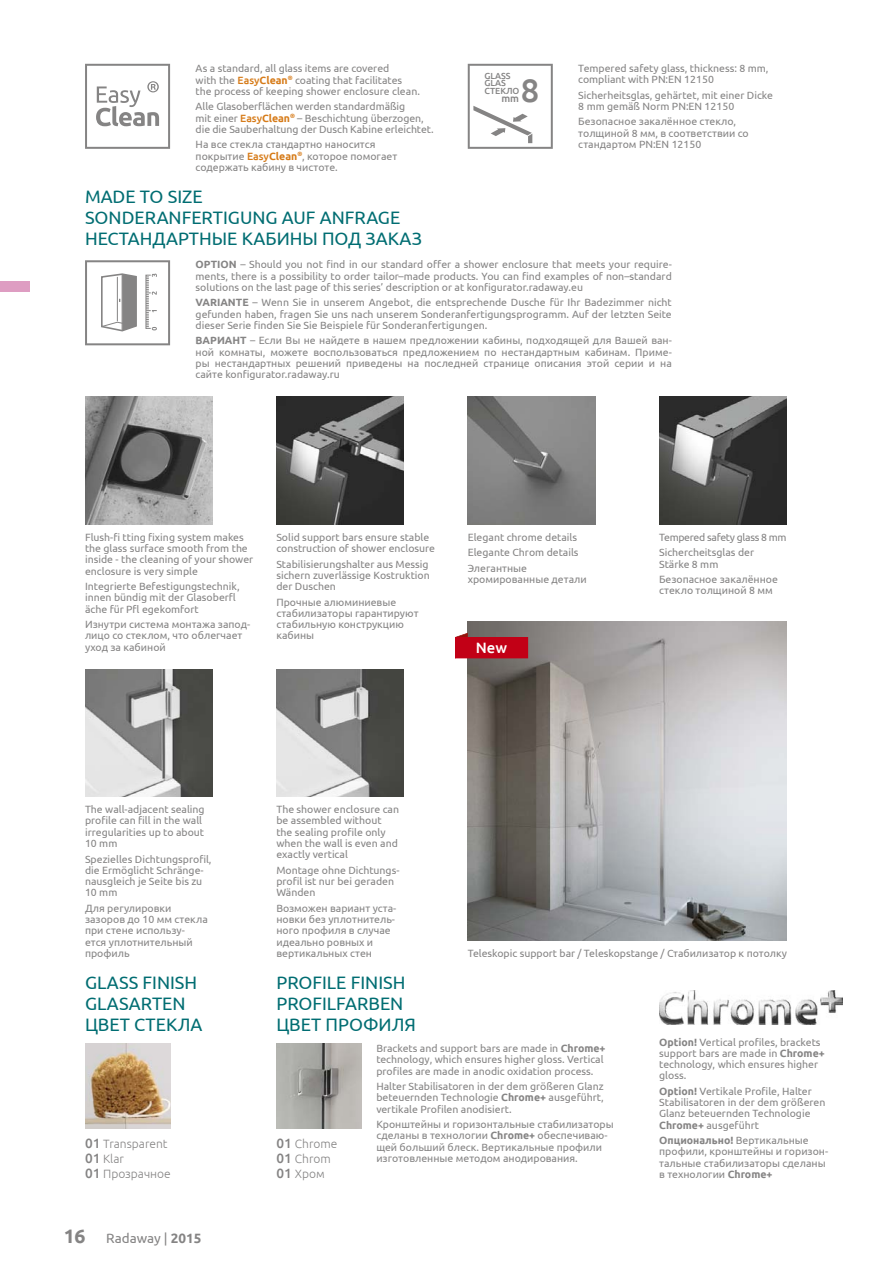
<style>
.page{position:relative;width:893px;height:1263px;background:#fff}
.page>*{position:absolute;margin:0;border:0;box-sizing:border-box;transform-origin:0 0}
.t1{font:500 32.55px "Ubuntu";color:#858484}
.t2{font:18px/21px "Ubuntu";color:#006d72}
.t3{font:500 15px "Ubuntu";color:#fff}
.t4{font:13.5px "Ubuntu";color:#858484}
.t5{font:300 12px/15px "Ubuntu";color:#858484}
.t6{font:10.5px/11.2px "Ubuntu";color:#858484}
.t7{font:500 10.2px "Ubuntu";color:#858484}
.t8{font:500 8.85px/7.4px "Ubuntu";color:#858484}
.s1{font-weight:500;color:#d67b19}
.s2{font-weight:700;color:#d67b19}
.s3{font-weight:700}
.s4{font-weight:500;font-size:13.5px}
.s5{font-weight:700;font-size:19.5px}
</style>
<div class="page">
<img style="left:276px;top:397px;width:128px;height:127px">
<img style="left:659px;top:397px;width:128px;height:127px">
<img style="left:468px;top:397px;width:127px;height:127px">
<img style="left:85px;top:397px;width:128px;height:127px">
<img style="left:85px;top:669px;width:128px;height:127px">
<img style="left:276px;top:669px;width:128px;height:127px">
<img style="left:85px;top:1044px;width:85px;height:85px">
<img style="left:276px;top:1044px;width:85px;height:85px">
<svg style="left:85px;top:64px;width:85px;height:85px"></svg>
<svg style="left:85px;top:260px;width:85px;height:85px"></svg>
<img style="left:659px;top:991px;width:183px;height:34px">
<img style="left:468px;top:621px;width:319px;height:319px">
<svg style="left:455px;top:633px;width:73px;height:25px"></svg>
<div style="left:0;top:281px;width:30px;height:11px;background:#de9dc2"></div>
<svg style="left:468px;top:64px;width:85px;height:85px"></svg>
<p class="t8" style="left:484px;top:72px;width:28px">GLASS<br>GLAS</p>
<p class="t6" style="left:578px;top:62px;width:192px">Tempered safety glass, thickness: 8 mm, compliant with PN:EN 12150</p>
<p class="t6" style="left:578px;top:89px;width:196px">Sicherheitsglas, gehärtet, mit einer Dicke<br>8 mm gemäß Norm PN:EN 12150</p>
<p class="t6" style="left:578px;top:116px;width:172px">Безопасное закалённое стекло, толщиной 8 мм, в соответствии со стандартом PN:EN 12150</p>
<p class="t6" style="left:196px;top:63px;width:226px">As a standard, all glass items are covered<br>with the <span class="s1">Easy</span><span class="s2">Clean</span><sup>®</sup> coating that facilitates the process of keeping shower enclosure clean.</p>
<p class="t6" style="left:196px;top:101px;width:240px">Alle Glasoberflächen werden standardmäßig<br>mit einer <span class="s1">Easy</span><span class="s2">Clean</span><sup>®</sup> – Beschichtung überzogen, die die Sauberhaltung der Dusch Kabine erleichtet.</p>
<p class="t6" style="left:196px;top:139px;width:203px">На все стекла стандартно наносится покрытие <span class="s1">Easy</span><span class="s2">Clean</span><sup>®</sup>, которое помогает содержать кабину в чистоте.</p>
<h2 class="t2" style="left:85px;top:186px;width:339px">MADE TO SIZE<br>SONDERANFERTIGUNG AUF ANFRAGE<br>НЕСТАНДАРТНЫЕ КАБИНЫ ПОД ЗАКАЗ</h2>
<p class="t6" style="left:196px;top:259px;width:478px;text-align:justify"><span class="s3">OPTION</span> – Should you not find in our standard offer a shower enclosure that meets your require&shy;ments, there is a possibility to order tailor–made products. You can find examples of non–standard solutions on the last page of this series’ description or at konfigurator.radaway.eu</p>
<p class="t6" style="left:196px;top:297px;width:478px;text-align:justify"><span class="s3">VARIANTE</span> – Wenn Sie in unserem Angebot, die entsprechende Dusche für Ihr Badezimmer nicht gefunden haben, fragen Sie uns nach unserem Sonderanfertigungsprogramm. Auf der letzten Seite dieser Serie finden Sie Sie Beispiele für Sonderanfertigungen.</p>
<p class="t6" style="left:196px;top:335px;width:478px;text-align:justify"><span class="s3">BАРИАНТ</span> – Если Вы не найдете в нашем предложении кабины, подходящей для Вашей ван&shy;ной комнаты, можете воспользоваться предложением по нестандартным кабинам. Приме&shy;ры нестандартных решений приведены на последней странице описания этой серии и на сайте konfigurator.radaway.ru</p>
<h1 class="t1" style="left:521px;top:72px;width:20px">8</h1>
<p class="t7" style="left:501px;top:92px;width:19px">mm</p>
<p class="t6" style="left:85px;top:531px;width:170px">Flush-fi tting fixing system makes the glass surface smooth from the inside - the cleaning of your shower enclosure is very simple</p>
<p class="t6" style="left:85px;top:580px;width:156px">Integrierte Befestigungstechnik, innen bündig mit der Glasoberfl äche für Pfl egekomfort</p>
<p class="t6" style="left:85px;top:618px;width:167px">Изнутри система монтажа запод&shy;лицо со стеклом, что облегчает уход за кабиной</p>
<p class="t6" style="left:276px;top:531px;width:160px">Solid support bars ensure stable construction of shower enclosure</p>
<p class="t6" style="left:276px;top:558px;width:155px;text-align:justify">Stabilisierungshalter aus Messig sichern zuverlässige Kostruktion der Duschen</p>
<p class="t6" style="left:276px;top:596px;width:144px">Прочные алюминиевые стабилизаторы гарантируют стабильную конструкцию кабины</p>
<p class="t6" style="left:468px;top:529px;width:112px;line-height:15.5px">Elegant chrome details<br>Elegante Chrom details<br>Элегантные</p>
<p class="t6" style="left:468px;top:573px;width:120px">хромированные детали</p>
<h3 class="t3" style="left:476px;top:639px;width:33px">New</h3>
<p class="t6" style="left:659px;top:529px;width:129px;line-height:15.5px">Tempered safety glass 8 mm<br>Sichercheitsglas der</p>
<p class="t6" style="left:659px;top:556px;width:120px;line-height:15.5px">Stärke 8 mm<br>Безопасное закалённое</p>
<p class="t6" style="left:659px;top:585px;width:115px">стекло толщиной 8 мм</p>
<p class="t6" style="left:85px;top:804px;width:121px">The wall-adjacent sealing profile can fill in the wall irregularities up to about<br>10 mm</p>
<p class="t6" style="left:85px;top:853px;width:128px">Spezielles Dichtungsprofil, die Ermöglicht Schränge&shy;nausgleich je Seite bis zu<br>10 mm</p>
<p class="t6" style="left:85px;top:902px;width:124px">Для регулировки зазоров до 10 мм стекла при стене использу&shy;ется уплотнительный профиль</p>
<p class="t6" style="left:276px;top:804px;width:124px">The shower enclosure can be assembled without the sealing profile only when the wall is even and exactly vertical</p>
<p class="t6" style="left:276px;top:864px;width:125px">Montage ohne Dichtungs&shy;profil ist nur bei geraden<br>Wänden</p>
<p class="t6" style="left:276px;top:902px;width:121px">Возможен вариант уста&shy;новки без уплотнитель&shy;ного профиля в случае идеально ровных и вертикальных стен</p>
<p class="t6" style="left:468px;top:947px;width:321px">Teleskopic support bar / Teleskopstange / Стабилизатор к потолку</p>
<h2 class="t2" style="left:85px;top:972px;width:119px">GLASS FINISH<br>GLASARTEN<br>ЦВЕТ СТЕКЛА</h2>
<h2 class="t2" style="left:276px;top:972px;width:141px">PROFILE FINISH<br>PROFILFARBEN<br>ЦВЕТ ПРОФИЛЯ</h2>
<p class="t5" style="left:85px;top:1136px;width:87px"><span class="s4">01</span> Transparent<br><span class="s4">01</span> Klar<br><span class="s4">01</span> Прозрачное</p>
<p class="t5" style="left:276px;top:1136px;width:63px"><span class="s4">01</span> Chrome<br><span class="s4">01</span> Chrom<br><span class="s4">01</span> Хром</p>
<p class="t6" style="left:376px;top:1042px;width:231px">Brackets and support bars are made in <span class="s3">Chrome+ </span>technology, which ensures higher gloss. Vertical profiles are made in anodic oxidation process.</p>
<p class="t6" style="left:376px;top:1080px;width:229px;text-align:justify">Halter Stabilisatoren in der dem größeren Glanz beteuernden Technologie <span class="s3">Chrome+</span> ausgeführt, vertikale Profilen anodisiert.</p>
<p class="t6" style="left:376px;top:1118px;width:239px">Кронштейны и горизонтальные стабилизаторы сделаны в технологии <span class="s3">Chrome+</span> обеспечиваю&shy;щей больший блеск. Вертикальные профили изготовленные методом анодирования.</p>
<p class="t6" style="left:659px;top:1036px;width:167px"><span class="s3">Option!</span> Vertical profiles, brackets support bars are made in <span class="s3">Chrome+ </span>technology, which ensures higher gloss.</p>
<p class="t6" style="left:659px;top:1085px;width:168px"><span class="s3">Option!</span> Vertikale Profile, Halter<br>Stabilisatoren in der dem größeren<br>Glanz beteuernden Technologie<br><span class="s3">Chrome+</span> ausgeführt</p>
<p class="t6" style="left:659px;top:1135px;width:171px"><span class="s3">Опционально!</span> Вертикальные профили, кронштейны и горизон&shy;тальные стабилизаторы сделаны в технологии <span class="s3">Chrome+</span></p>
<p class="t4" style="left:64px;top:1230px;width:139px"><span class="s5">16</span> Radaway | <span class="s3">2015</span></p>
</div>
